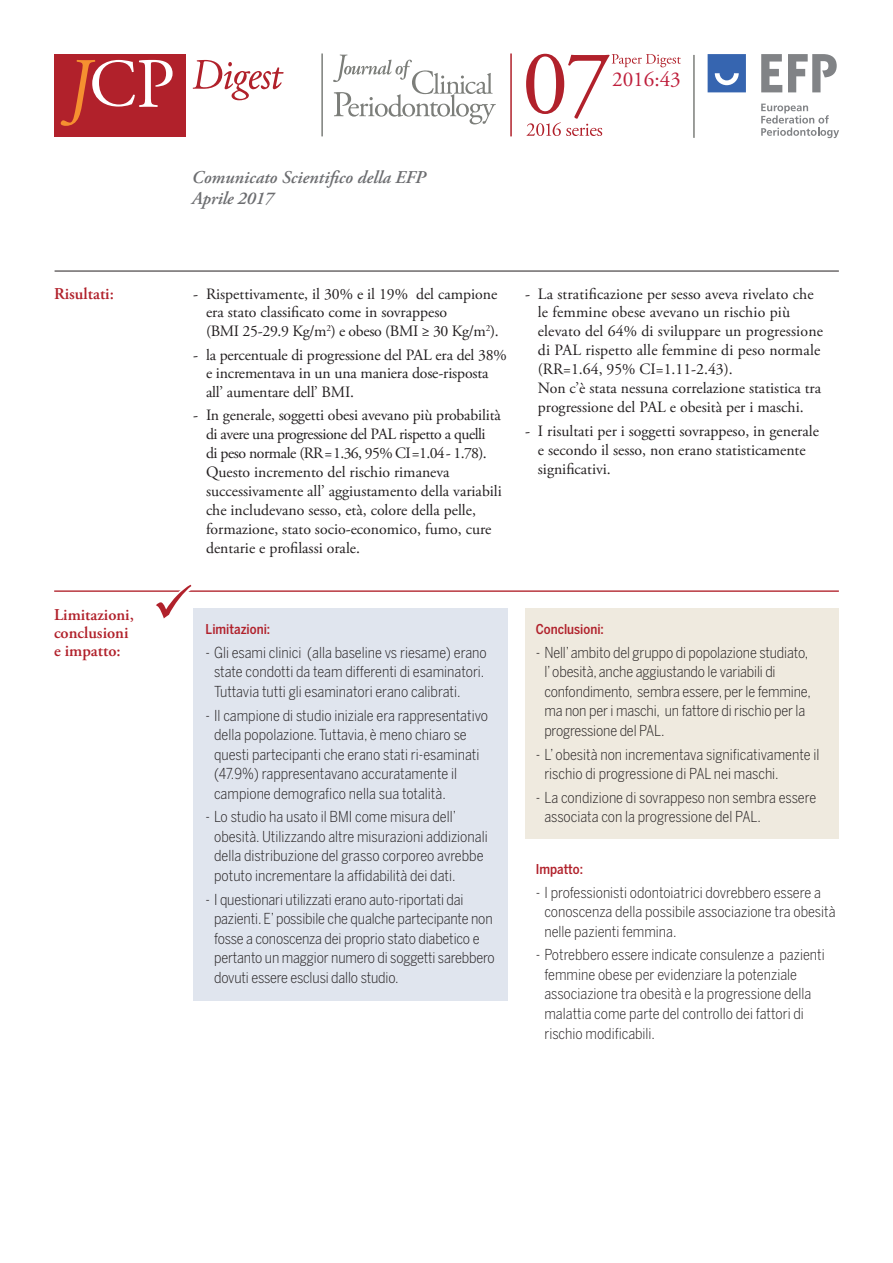
<style>
.page{position:relative;width:893px;height:1263px;background:#fff}
.page>*{position:absolute;margin:0;border:0;box-sizing:border-box;transform-origin:0 0}
.t1{font:92.1px "Adobe Garamond Pro";color:#b1212b}
.t2{font:21.15px "Adobe Garamond Pro";color:#bf1f3c}
.t3{font:italic 600 18px/21px "Adobe Garamond Pro";color:#6c6d70}
.t4{font:600 16.5px/18px "Adobe Garamond Pro";color:#b1212b}
.t5{font:15.75px/18.9px "Adobe Garamond Pro";color:#231f20}
.t6{font:300 15px/19.5px "Benton Sans Cond";color:#231f20}
.t7{font:500 13.5px "Benton Sans Cond";color:#b1212b}
</style>
<div class="page">
<hr style="left:321px;top:53px;width:2px;height:83px;background:#7c7e7a">
<hr style="left:693px;top:55px;width:2px;height:83px;background:#7c7e7a">
<hr style="left:510px;top:53px;width:2px;height:83px;background:#b1212b">
<svg style="left:333px;top:55px;width:163px;height:69px"></svg>
<svg style="left:708px;top:54px;width:38px;height:38px"></svg>
<svg style="left:761px;top:104px;width:78px;height:34px"></svg>
<svg style="left:761px;top:54px;width:21px;height:38px"></svg>
<svg style="left:788px;top:54px;width:49px;height:38px"></svg>
<svg style="left:193px;top:60px;width:91px;height:40px"></svg>
<div style="left:54px;top:54px;width:132px;height:82px;background:#b1212b"></div>
<svg style="left:61px;top:60px;width:112px;height:66px"></svg>
<svg style="left:526px;top:122px;width:76px;height:14px"></svg>
<svg style="left:612px;top:54px;width:69px;height:13px"></svg>
<hr style="left:55px;top:271px;width:784px;height:1px;background:#231f20">
<hr style="left:54px;top:590px;width:785px;height:2px;background:#b1212b">
<svg style="left:156px;top:585px;width:36px;height:33px"></svg>
<div style="left:193px;top:608px;width:314px;height:392px;background:#e0e5ee"></div>
<div style="left:525px;top:609px;width:314px;height:230px;background:#efeadf"></div>
<p class="t3" style="left:192px;top:168px;width:235px">Comunicato Scientifico della EFP<br>Aprile 2017</p>
<h1 class="t1" style="left:522px;top:28px;width:91px">07</h1>
<h2 class="t2" style="left:612px;top:67px;width:70px">2016:43</h2>
<p class="t4" style="left:54px;top:285px;width:61px">Risultati:</p>
<p class="t5" style="left:206px;top:285px;width:294px;text-indent:-13px">- Rispettivamente, il 30% e il 19% del campione era stato classificato come in sovrappeso<br>(BMI 25-29.9 Kg/m<sup>2</sup>) e obeso (BMI ≥ 30 Kg/m<sup>2</sup>).</p>
<p class="t5" style="left:206px;top:346px;width:302px;text-indent:-13px">- la percentuale di progressione del PAL era del 38% e incrementava in un una maniera dose-risposta all’ aumentare dell’ BMI.</p>
<p class="t5" style="left:206px;top:407px;width:297px;text-indent:-13px">- In generale, soggetti obesi avevano più probabilità di avere una progressione del PAL rispetto a quelli<br>di peso normale (RR=1.36, 95% CI=1.04- 1.78).<br>Questo incremento del rischio rimaneva successivamente all’ aggiustamento della variabili che includevano sesso, età, colore della pelle, formazione, stato socio-economico, fumo, cure dentarie e profilassi orale.</p>
<p class="t5" style="left:538px;top:285px;width:287px;text-indent:-13px">- La stratificazione per sesso aveva rivelato che le femmine obese avevano un rischio più elevato del 64% di sviluppare un progressione di PAL rispetto alle femmine di peso normale (RR=1.64, 95% CI=1.11-2.43).<br>Non c’è stata nessuna correlazione statistica tra progressione del PAL e obesità per i maschi.</p>
<p class="t5" style="left:538px;top:422px;width:283px;text-indent:-13px">- I risultati per i soggetti sovrappeso, in generale e secondo il sesso, non erano statisticamente significativi.</p>
<p class="t4" style="left:54px;top:606px;width:81px">Limitazioni, conclusioni e impatto:</p>
<p class="t7" style="left:206px;top:621px;width:66px">Limitazioni:</p>
<p class="t6" style="left:214px;top:643px;width:274px;text-indent:-9px">- Gli esami clinici (alla baseline vs riesame) erano state condotti da team differenti di esaminatori.<br>Tuttavia tutti gli esaminatori erano calibrati.</p>
<p class="t6" style="left:214px;top:705px;width:275px;text-indent:-9px">- Il campione di studio iniziale era rappresentativo della popolazione. Tuttavia, è meno chiaro se questi partecipanti che erano stati ri-esaminati (47.9%) rappresentavano accuratamente il campione demografico nella sua totalità.</p>
<p class="t6" style="left:214px;top:807px;width:275px;text-indent:-9px">- Lo studio ha usato il BMI come misura dell’ obesità. Utilizzando altre misurazioni addizionali della distribuzione del grasso corporeo avrebbe potuto incrementare la affidabilità dei dati.</p>
<p class="t6" style="left:214px;top:889px;width:282px;text-indent:-9px">- I questionari utilizzati erano auto-riportati dai pazienti. E’ possibile che qualche partecipante non fosse a conoscenza dei proprio stato diabetico e pertanto un maggior numero di soggetti sarebbero dovuti essere esclusi dallo studio.</p>
<p class="t7" style="left:536px;top:621px;width:70px">Conclusioni:</p>
<p class="t6" style="left:544px;top:643px;width:268px;text-indent:-9px">- Nell’ ambito del gruppo di popolazione studiato, l’ obesità, anche aggiustando le variabili di confondimento, sembra essere, per le femmine, ma non per i maschi, un fattore di rischio per la progressione del PAL.</p>
<p class="t6" style="left:544px;top:744px;width:277px;text-indent:-9px">- L’ obesità non incrementava significativamente il rischio di progressione di PAL nei maschi.</p>
<p class="t6" style="left:544px;top:787px;width:273px;text-indent:-9px">- La condizione di sovrappeso non sembra essere associata con la progressione del PAL.</p>
<p class="t7" style="left:536px;top:861px;width:49px">Impatto:</p>
<p class="t6" style="left:544px;top:882px;width:293px;text-indent:-9px">- I professionisti odontoiatrici dovrebbero essere a conoscenza della possibile associazione tra obesità nelle pazienti femmina.</p>
<p class="t6" style="left:544px;top:945px;width:282px;text-indent:-9px">- Potrebbero essere indicate consulenze a pazienti femmine obese per evidenziare la potenziale associazione tra obesità e la progressione della malattia come parte del controllo dei fattori di rischio modificabili.</p>
</div>
